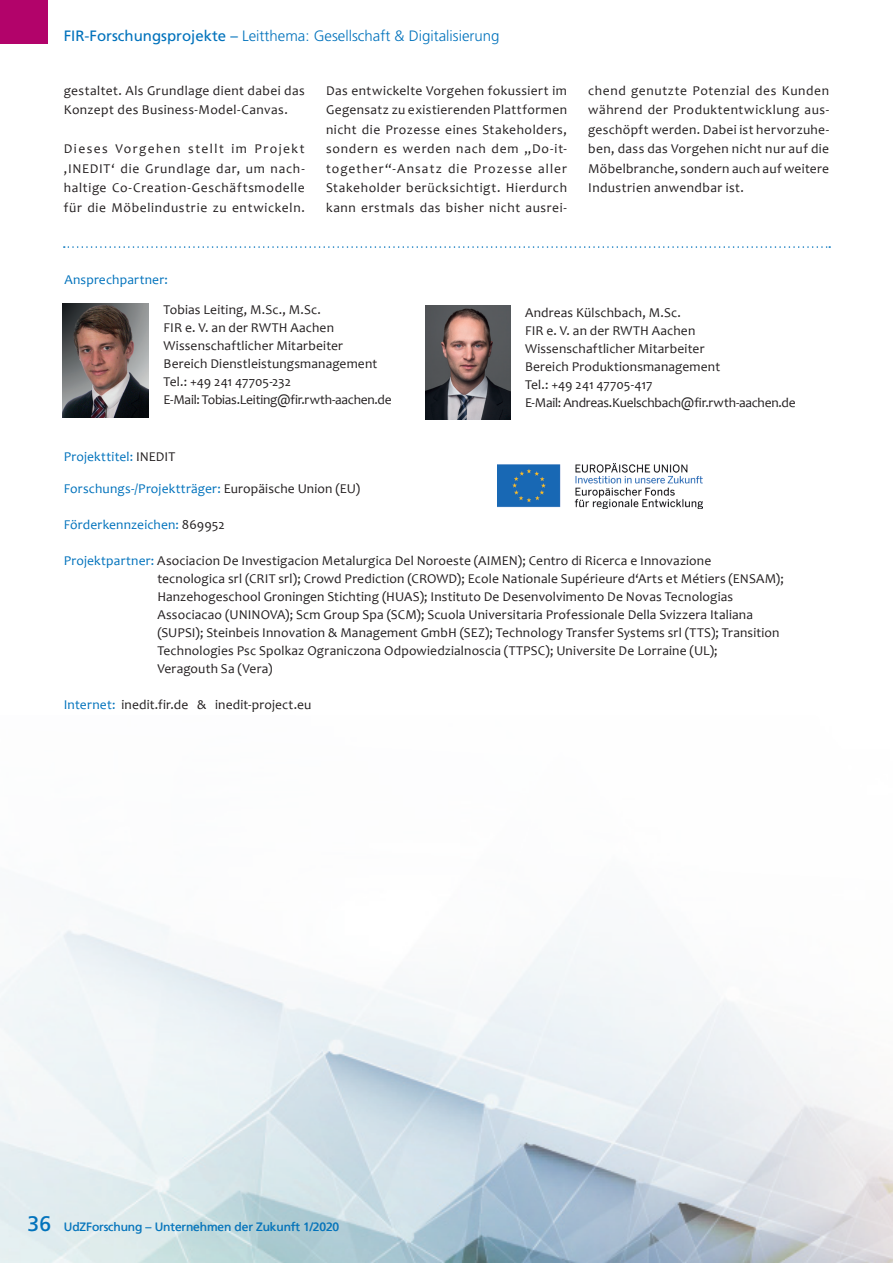
<style>
.page{position:relative;width:893px;height:1263px;background:#fff}
.page>*{position:absolute;margin:0;border:0;box-sizing:border-box;transform-origin:0 0}
.t1{font:21px "Frutiger";color:#0072bc}
.t2{font:300 15px "Frutiger";color:#0072bc}
.UdZ_Literaturangabe{font:13.5px/19.5px "Candara";letter-spacing:.04em;color:#231f20;text-align:justify}
.UdZ_Brotueberschrift{font:13.5px/18px "Candara";letter-spacing:.01em;color:#231f20}
.UdZ_Autorenkontaktda{font:13.5px "Candara";letter-spacing:.01em;color:#231f20}
.UdZ_Brotschrift{font:13.5px "Candara";letter-spacing:.01em;color:#231f20}
.UdZ_Brotschrift-2{font:13.5px "Candara";letter-spacing:.01em;color:#0072bc}
.UdZ_Autorenkontaktda-2{font:13.5px "Candara";letter-spacing:-.02em;color:#231f20}
.UdZ_Brotueberschrift-2{font:13.5px "Candara";letter-spacing:.01em;color:#0072bc}
.t3{font:12px "Frutiger";letter-spacing:-.01em;color:#0072bc}
.s1{font-weight:400}
.s2{color:#231f20}
.s3{color:#0072bc}
</style>
<div class="page">
<div style="left:0;top:0;width:47px;height:43px;background:#b2036a"></div>
<img style="left:0;top:899px;width:893px;height:364px">
<img style="left:63px;top:304px;width:85px;height:114px">
<img style="left:425px;top:306px;width:86px;height:113px">
<img style="left:497px;top:463px;width:205px;height:46px">
<svg style="left:64px;top:246px;width:766px;height:2px"></svg>
<p class="t2" style="left:64px;top:28px;width:437px"><span class="s1">FIR-Forschungsprojekte –</span> Leitthema: Gesellschaft &amp; Digitalisierung</p>
<p class="UdZ_Literaturangabe" style="left:64px;top:81px;width:242px">gestaltet. Als Grundlage dient dabei das<br>Konzept des Business-Model-Canvas.</p>
<p class="UdZ_Literaturangabe" style="left:64px;top:139px;width:242px">Dieses Vorgehen stellt im Projekt ‚INEDIT‘ die Grundlage dar, um nach&shy;haltige Co-Creation-Geschäftsmodelle für die Möbelindustrie zu entwickeln.</p>
<p class="UdZ_Literaturangabe" style="left:326px;top:81px;width:242px">Das entwickelte Vorgehen fokussiert im Gegensatz zu existierenden Plattformen nicht die Prozesse eines Stakeholders, sondern es werden nach dem „Do-it&shy;together“-Ansatz die Prozesse aller Stakeholder berücksichtigt. Hierdurch kann erstmals das bisher nicht ausrei-</p>
<p class="UdZ_Literaturangabe" style="left:588px;top:81px;width:242px">chend genutzte Potenzial des Kunden während der Produktentwicklung aus&shy;geschöpft werden. Dabei ist hervorzuhe&shy;ben, dass das Vorgehen nicht nur auf die Möbelbranche, sondern auch auf weitere Industrien anwendbar ist.</p>
<p class="UdZ_Brotschrift-2" style="left:65px;top:271px;width:105px">Ansprechpartner:</p>
<p class="UdZ_Brotschrift" style="left:164px;top:301px;width:159px">Tobias Leiting, M.Sc., M.Sc.</p>
<p class="UdZ_Brotschrift" style="left:164px;top:319px;width:172px">FIR e. V. an der RWTH Aachen</p>
<p class="UdZ_Autorenkontaktda" style="left:164px;top:337px;width:181px">Wissenschaftlicher Mitarbeiter</p>
<p class="UdZ_Autorenkontaktda" style="left:164px;top:355px;width:215px">Bereich Dienstleistungsmanagement</p>
<p class="UdZ_Autorenkontaktda" style="left:164px;top:373px;width:129px">Tel.: +49 241 47705-232</p>
<p class="UdZ_Autorenkontaktda-2" style="left:164px;top:391px;width:230px">E-Mail: Tobias.Leiting@fir.rwth-aachen.de</p>
<p class="UdZ_Brotschrift" style="left:525px;top:304px;width:157px">Andreas Külschbach, M.Sc.</p>
<p class="UdZ_Brotschrift" style="left:525px;top:322px;width:172px">FIR e. V. an der RWTH Aachen</p>
<p class="UdZ_Autorenkontaktda" style="left:525px;top:340px;width:181px">Wissenschaftlicher Mitarbeiter</p>
<p class="UdZ_Autorenkontaktda" style="left:525px;top:358px;width:197px">Bereich Produktionsmanagement</p>
<p class="UdZ_Autorenkontaktda" style="left:525px;top:376px;width:129px">Tel.: +49 241 47705-417</p>
<p class="UdZ_Autorenkontaktda-2" style="left:525px;top:394px;width:272px">E-Mail: Andreas.Kuelschbach@fir.rwth-aachen.de</p>
<p class="UdZ_Brotueberschrift-2" style="left:64px;top:448px;width:113px">Projekttitel: <span class="s2">INEDIT</span></p>
<p class="UdZ_Brotschrift-2" style="left:64px;top:480px;width:298px">Forschungs-/Projektträger: <span class="s2">Europäische Union (EU)</span></p>
<p class="UdZ_Brotschrift-2" style="left:64px;top:516px;width:162px">Förderkennzeichen: <span class="s2">869952</span></p>
<p class="UdZ_Brotueberschrift" style="left:157px;top:551px;width:628px;text-indent:-94px"><span class="s3">Projektpartner:</span> Asociacion De Investigacion Metalurgica Del Noroeste (AIMEN); Centro di Ricerca e Innovazione<br>tecnologica srl (CRIT srl); Crowd Prediction (CROWD); Ecole Nationale Supérieure d‘Arts et Métiers (ENSAM); Hanzehogeschool Groningen Stichting (HUAS); Instituto De Desenvolvimento De Novas Tecnologias Associacao (UNINOVA); Scm Group Spa (SCM); Scuola Universitaria Professionale Della Svizzera Italiana (SUPSI); Steinbeis Innovation &amp; Management GmbH (SEZ); Technology Transfer Systems srl (TTS); Transition Technologies Psc Spolkaz Ograniczona Odpowiedzialnoscia (TTPSC); Universite De Lorraine (UL);</p>
<p class="UdZ_Brotueberschrift" style="left:157px;top:659px;width:117px">Veragouth Sa (Vera)</p>
<p class="UdZ_Brotueberschrift" style="left:64px;top:695px;width:249px"><span class="s3">Internet:</span> inedit.fir.de &amp; inedit-project.eu</p>
<p class="t1" style="left:28px;top:1211px;width:25px">36</p>
<p class="t3" style="left:64px;top:1220px;width:277px">UdZForschung – Unternehmen der Zukunft 1/2020</p>
</div>
